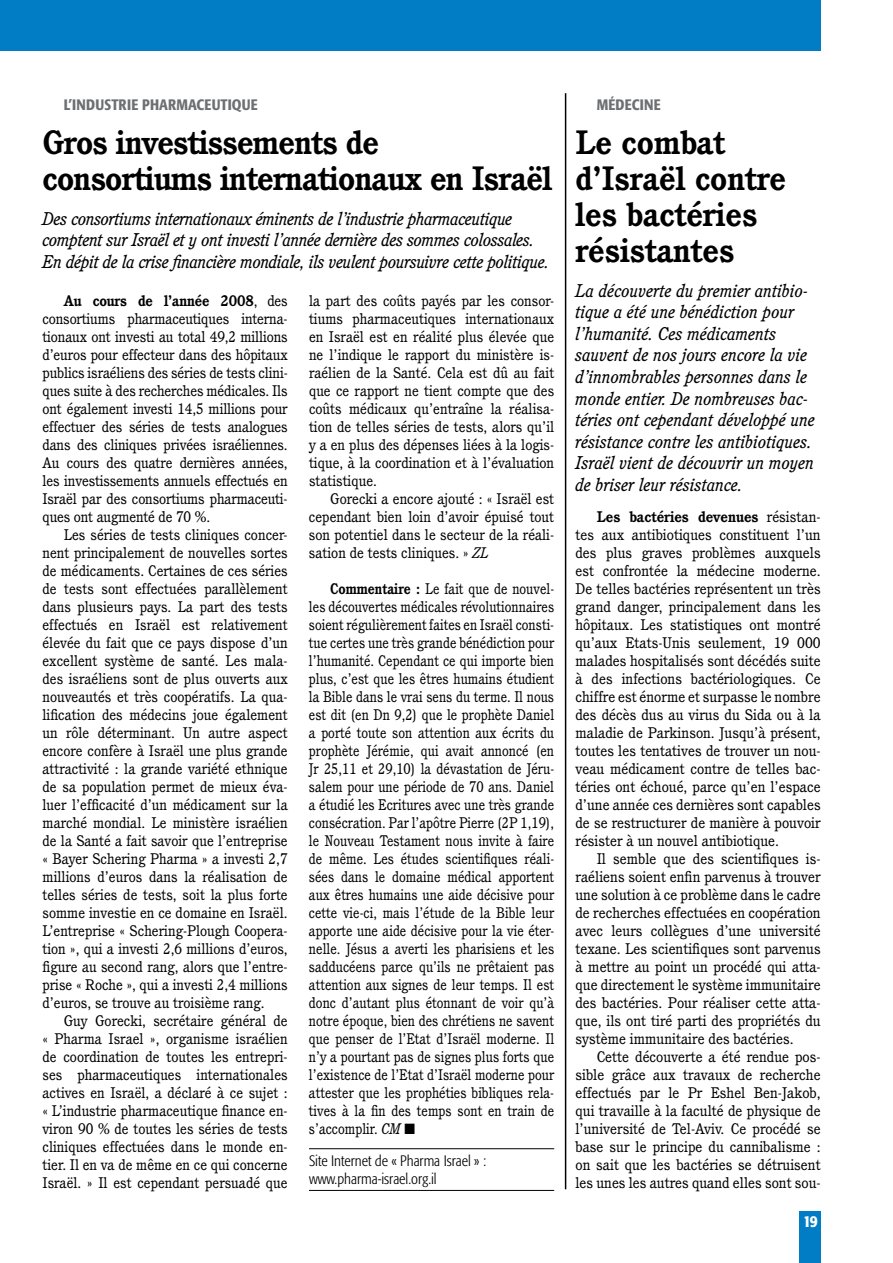
<style>
.page{position:relative;width:893px;height:1263px;background:#fff}
.page>*{position:absolute;margin:0;border:0;box-sizing:border-box;transform-origin:0 0}
.t1{font:700 33px/36px "Cushing";letter-spacing:-.02em;color:#000}
.t2{font:700 33px/36px "Cushing";color:#000}
.t3{font:italic 18px/21.6px "Cushing";color:#000}
.t4{font:italic 18px/21.6px "Cushing";letter-spacing:-.02em;color:#000}
.t5{font:500 condensed 16.5px "Formata";color:#fff}
.t6{font:15px/18px "Cushing";color:#000;text-align:justify}
.t7{font:15px/18px "Cushing";color:#000;text-align:justify;scale:.93 1}
.t8{font:300 condensed 15px/18px "Formata";color:#000}
.t9{font:500 condensed 15px "Formata";letter-spacing:.01em;color:#6d6f71}
.s1{font-weight:700}
.s2{font-style:italic}
</style>
<div class="page">
<div style="left:0;top:0;width:821px;height:50px;background:#007dc5"></div>
<div style="left:799px;top:1212px;width:22px;height:51px;background:#007dc5"></div>
<hr style="left:565px;top:93px;width:1px;height:1096px;background:#000">
<hr style="left:309px;top:1148px;width:245px;height:1px;background:#000">
<hr style="left:309px;top:1190px;width:245px;height:1px;background:#000">
<p class="t9" style="left:64px;top:95px;width:17px">L’INDUSTRIE</p>
<p class="t9" style="left:142px;top:95px;width:28px">PHARMA</p>
<p class="t9" style="left:197px;top:95px;width:17px">CEUTIQUE</p>
<h1 class="t1" style="left:43px;top:124px;width:511px">Gros investissements de consortiums internationaux en Israël</h1>
<p class="t4" style="left:43px;top:207px;width:508px">Des consortiums internationaux éminents de l’industrie pharmaceutique comptent sur Israël et y ont investi l’année dernière des sommes colossales.<br>En dépit de la crise financière mondiale, ils veulent poursuivre cette politique.</p>
<p class="t6" style="left:43px;top:292px;width:247px;text-indent:21px"><span class="s1">Au cours de l’année 2008</span>, des consortiums pharmaceutiques interna&shy;tionaux ont investi au total 49,2 millions d’euros pour effecteur dans des hôpitaux publics israéliens des séries de tests clini&shy;ques suite à des recherches médicales. Ils ont également investi 14,5 millions pour effectuer des séries de tests analogues dans des cliniques privées israéliennes.<br>Au cours des quatre dernières années, les investissements annuels effectués en Israël par des consortiums pharmaceuti&shy;ques ont augmenté de 70 %.</p>
<p class="t6" style="left:43px;top:526px;width:247px;text-indent:21px">Les séries de tests cliniques concer&shy;nent principalement de nouvelles sortes de médicaments. Certaines de ces séries de tests sont effectuées parallèlement dans plusieurs pays. La part des tests effectués en Israël est relativement élevée du fait que ce pays dispose d’un excellent système de santé. Les mala&shy;des israéliens sont de plus ouverts aux nouveautés et très coopératifs. La qua&shy;lification des médecins joue également un rôle déterminant. Un autre aspect encore confère à Israël une plus grande attractivité : la grande variété ethnique de sa population permet de mieux éva&shy;luer l’efficacité d’un médicament sur la marché mondial. Le ministère israélien de la Santé a fait savoir que l’entreprise « Bayer Schering Pharma » a investi 2,7 millions d’euros dans la réalisation de telles séries de tests, soit la plus forte somme investie en ce domaine en Israël.<br>L’entreprise « Schering-Plough Coopera&shy;tion », qui a investi 2,6 millions d’euros, figure au second rang, alors que l’entre&shy;prise « Roche », qui a investi 2,4 millions d’euros, se trouve au troisième rang.</p>
<p class="t6" style="left:43px;top:1012px;width:247px;text-indent:21px">Guy Gorecki, secrétaire général de « Pharma Israel », organisme israélien de coordination de toutes les entrepri&shy;ses pharmaceutiques internationales actives en Israël, a déclaré à ce sujet : « L’industrie pharmaceutique finance en&shy;viron 90 % de toutes les séries de tests cliniques effectuées dans le monde en&shy;tier. Il en va de même en ce qui concerne Israël. » Il est cependant persuadé que</p>
<p class="t6" style="left:309px;top:292px;width:247px">la part des coûts payés par les consor&shy;tiums pharmaceutiques internationaux en Israël est en réalité plus élevée que ne l’indique le rapport du ministère is&shy;raélien de la Santé. Cela est dû au fait que ce rapport ne tient compte que des coûts médicaux qu’entraîne la réalisa&shy;tion de telles séries de tests, alors qu’il y a en plus des dépenses liées à la logis&shy;tique, à la coordination et à l’évaluation statistique.</p>
<p class="t6" style="left:309px;top:490px;width:247px;text-indent:21px">Gorecki a encore ajouté : « Israël est cependant bien loin d’avoir épuisé tout son potentiel dans le secteur de la réali&shy;sation de tests cliniques. » <span class="s2">ZL</span></p>
<p class="t7" style="left:309px;top:580px;width:265px;text-indent:21px"><span class="s1">Commentaire :</span> Le fait que de nouvel&shy;les découvertes médicales révolutionnaires soient régulièrement faites en Israël consti&shy;tue certes une très grande bénédiction pour l’humanité. Cependant ce qui importe bien plus, c’est que les êtres humains étudient la Bible dans le vrai sens du terme. Il nous est dit (en Dn 9,2) que le prophète Daniel a porté toute son attention aux écrits du prophète Jérémie, qui avait annoncé (en Jr 25,11 et 29,10) la dévastation de Jéru&shy;salem pour une période de 70 ans. Daniel a étudié les Ecritures avec une très grande consécration. Par l’apôtre Pierre (2P 1,19), le Nouveau Testament nous invite à faire de même. Les études scientifiques réali&shy;sées dans le domaine médical apportent aux êtres humains une aide décisive pour cette vie-ci, mais l’étude de la Bible leur apporte une aide décisive pour la vie éter&shy;nelle. Jésus a averti les pharisiens et les sadducéens parce qu’ils ne prêtaient pas attention aux signes de leur temps. Il est donc d’autant plus étonnant de voir qu’à notre époque, bien des chrétiens ne savent que penser de l’Etat d’Israël moderne. Il n’y a pourtant pas de signes plus forts que l’existence de l’Etat d’Israël moderne pour attester que les prophéties bibliques rela&shy;tives à la fin des temps sont en train de s’accomplir. <span class="s2">CM</span> ■</p>
<p class="t8" style="left:309px;top:1151px;width:179px">Site Internet de « Pharma Israel » : www.pharma-israel.org.il</p>
<p class="t9" style="left:597px;top:95px;width:51px">MÉDECINE</p>
<h1 class="t2" style="left:575px;top:124px;width:212px">Le combat d’Israël contre les bactéries résistantes</h1>
<p class="t3" style="left:575px;top:279px;width:241px">La découverte du premier antibio&shy;tique a été une bénédiction pour l’humanité. Ces médicaments sauvent de nos jours encore la vie d’innombrables personnes dans le monde entier. De nombreuses bac&shy;téries ont cependant développé une résistance contre les antibiotiques.<br>Israël vient de découvrir un moyen de briser leur résistance.</p>
<p class="t6" style="left:575px;top:508px;width:247px;text-indent:21px"><span class="s1">Les bactéries devenues</span> résistan&shy;tes aux antibiotiques constituent l’un des plus graves problèmes auxquels est confrontée la médecine moderne.<br>De telles bactéries représentent un très grand danger, principalement dans les hôpitaux. Les statistiques ont montré qu’aux Etats-Unis seulement, 19 000 malades hospitalisés sont décédés suite à des infections bactériologiques. Ce chiffre est énorme et surpasse le nombre des décès dus au virus du Sida ou à la maladie de Parkinson. Jusqu’à présent, toutes les tentatives de trouver un nou&shy;veau médicament contre de telles bac&shy;téries ont échoué, parce qu’en l’espace d’une année ces dernières sont capables de se restructurer de manière à pouvoir résister à un nouvel antibiotique.</p>
<p class="t6" style="left:575px;top:850px;width:247px;text-indent:21px">Il semble que des scientifiques is&shy;raéliens soient enfin parvenus à trouver une solution à ce problème dans le cadre de recherches effectuées en coopération avec leurs collègues d’une université texane. Les scientifiques sont parvenus à mettre au point un procédé qui atta&shy;que directement le système immunitaire des bactéries. Pour réaliser cette atta&shy;que, ils ont tiré parti des propriétés du système immunitaire des bactéries.</p>
<p class="t6" style="left:575px;top:1048px;width:247px;text-indent:21px">Cette découverte a été rendue pos&shy;sible grâce aux travaux de recherche effectués par le Pr Eshel Ben-Jakob, qui travaille à la faculté de physique de l’université de Tel-Aviv. Ce procédé se base sur le principe du cannibalisme : on sait que les bactéries se détruisent les unes les autres quand elles sont sou-</p>
<p class="t5" style="left:803px;top:1211px;width:16px">19</p>
</div>
